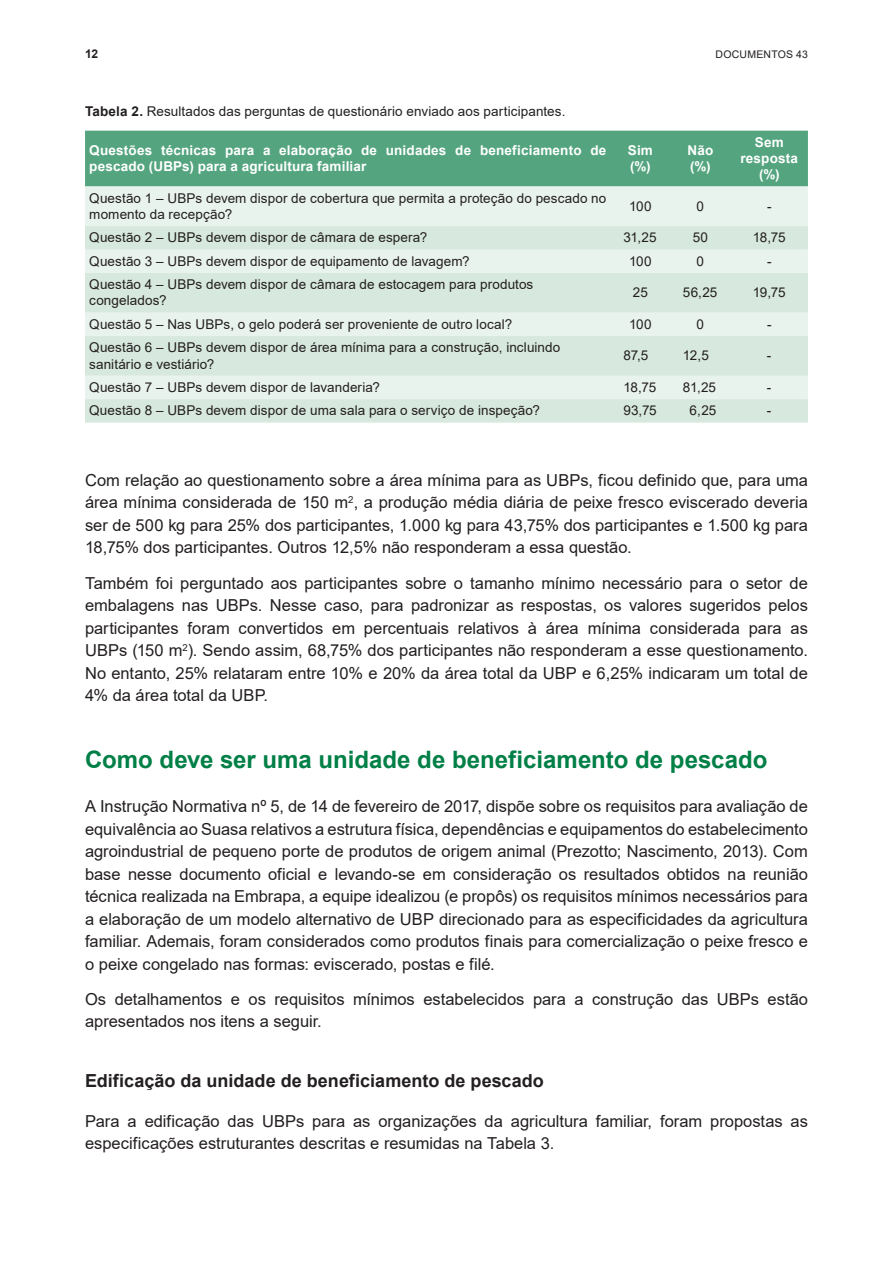
<style>
.page{position:relative;width:893px;height:1263px;background:#fff}
.page>*{position:absolute;margin:0;border:0;box-sizing:border-box;transform-origin:0 0}
.t1{font:700 24px "Arial";color:#007f46}
.t2{font:700 18px "Arial";color:#231f20}
.t3{font:16.5px/22.5px "Arial";color:#231f20;text-align:justify}
.t4{font:13.5px/16.2px "Arial";letter-spacing:.005em;color:#231f20}
.t5{font:700 13.5px/16.2px "Arial";letter-spacing:.015em;color:#fff}
.t6{font:700 12px "Arial";color:#231f20}
.t7{font:10.5px "Arial";letter-spacing:.02em;color:#231f20}
.s1{font-weight:700}
</style>
<div class="page">
<div style="left:85px;top:131px;width:723px;height:55px;background:#54a57f"></div>
<div style="left:85px;top:186px;width:723px;height:40px;background:#e9f3ee"></div>
<svg style="left:85px;top:226px;width:723px;height:197px;background:#ddece3"></svg>
<p class="t6" style="left:85px;top:45px;width:15px">12</p>
<p class="t7" style="left:716px;top:47px;width:94px">DOCUMENTOS 43</p>
<p class="t4" style="left:85px;top:103px;width:482px"><span class="s1">Tabela 2.</span> Resultados das perguntas de questionário enviado aos participantes.</p>
<p class="t5" style="left:89px;top:142px;width:519px">Questões técnicas para a elaboração de unidades de beneficiamento de pescado (UBPs) para a agricultura familiar</p>
<p class="t5" style="left:628px;top:142px;width:27px">Sim (%)</p>
<p class="t5" style="left:687px;top:142px;width:27px">Não (%)</p>
<p class="t5" style="left:740px;top:134px;width:59px;text-align:center">Sem resposta (%)</p>
<p class="t4" style="left:89px;top:190px;width:519px">Questão 1 – UBPs devem dispor de cobertura que permita a proteção do pescado no momento da recepção?</p>
<p class="t4" style="left:629px;top:198px;width:24px">100</p>
<p class="t4" style="left:697px;top:198px;width:9px">0</p>
<p class="t4" style="left:767px;top:198px;width:6px">-</p>
<p class="t4" style="left:89px;top:229px;width:340px">Questão 2 – UBPs devem dispor de câmara de espera?</p>
<p class="t4" style="left:623px;top:229px;width:35px">31,25</p>
<p class="t4" style="left:693px;top:229px;width:17px">50</p>
<p class="t4" style="left:753px;top:229px;width:34px">18,75</p>
<p class="t4" style="left:89px;top:253px;width:382px">Questão 3 – UBPs devem dispor de equipamento de lavagem?</p>
<p class="t4" style="left:629px;top:253px;width:24px">100</p>
<p class="t4" style="left:697px;top:253px;width:9px">0</p>
<p class="t4" style="left:767px;top:253px;width:6px">-</p>
<p class="t4" style="left:89px;top:276px;width:446px">Questão 4 – UBPs devem dispor de câmara de estocagem para produtos congelados?</p>
<p class="t4" style="left:633px;top:284px;width:17px">25</p>
<p class="t4" style="left:683px;top:284px;width:36px">56,25</p>
<p class="t4" style="left:753px;top:284px;width:34px">19,75</p>
<p class="t4" style="left:89px;top:316px;width:424px">Questão 5 – Nas UBPs, o gelo poderá ser proveniente de outro local?</p>
<p class="t4" style="left:629px;top:316px;width:24px">100</p>
<p class="t4" style="left:697px;top:316px;width:9px">0</p>
<p class="t4" style="left:767px;top:316px;width:6px">-</p>
<p class="t4" style="left:89px;top:339px;width:473px">Questão 6 – UBPs devem dispor de área mínima para a construção, incluindo sanitário e vestiário?</p>
<p class="t4" style="left:623px;top:347px;width:27px">87,5</p>
<p class="t4" style="left:683px;top:347px;width:27px">12,5</p>
<p class="t4" style="left:767px;top:347px;width:6px">-</p>
<p class="t4" style="left:89px;top:379px;width:292px">Questão 7 – UBPs devem dispor de lavanderia?</p>
<p class="t4" style="left:623px;top:379px;width:34px">18,75</p>
<p class="t4" style="left:683px;top:379px;width:35px">81,25</p>
<p class="t4" style="left:767px;top:379px;width:6px">-</p>
<p class="t4" style="left:89px;top:402px;width:452px">Questão 8 – UBPs devem dispor de uma sala para o serviço de inspeção?</p>
<p class="t4" style="left:623px;top:402px;width:35px">93,75</p>
<p class="t4" style="left:690px;top:402px;width:28px">6,25</p>
<p class="t4" style="left:767px;top:402px;width:6px">-</p>
<p class="t3" style="left:85px;top:469px;width:724px">Com relação ao questionamento sobre a área mínima para as UBPs, ficou definido que, para uma área mínima considerada de 150 m<sup>2</sup>, a produção média diária de peixe fresco eviscerado deveria ser de 500 kg para 25% dos participantes, 1.000 kg para 43,75% dos participantes e 1.500 kg para 18,75% dos participantes. Outros 12,5% não responderam a essa questão.</p>
<p class="t3" style="left:85px;top:571px;width:724px">Também foi perguntado aos participantes sobre o tamanho mínimo necessário para o setor de embalagens nas UBPs. Nesse caso, para padronizar as respostas, os valores sugeridos pelos participantes foram convertidos em percentuais relativos à área mínima considerada para as UBPs (150 m<sup>2</sup>). Sendo assim, 68,75% dos participantes não responderam a esse questionamento.<br>No entanto, 25% relataram entre 10% e 20% da área total da UBP e 6,25% indicaram um total de 4% da área total da UBP.</p>
<h1 class="t1" style="left:85px;top:743px;width:684px">Como deve ser uma unidade de beneficiamento de pescado</h1>
<p class="t3" style="left:85px;top:795px;width:724px">A Instrução Normativa nº 5, de 14 de fevereiro de 2017, dispõe sobre os requisitos para avaliação de equivalência ao Suasa relativos a estrutura física, dependências e equipamentos do estabelecimento agroindustrial de pequeno porte de produtos de origem animal (Prezotto; Nascimento, 2013). Com base nesse documento oficial e levando-se em consideração os resultados obtidos na reunião técnica realizada na Embrapa, a equipe idealizou (e propôs) os requisitos mínimos necessários para a elaboração de um modelo alternativo de UBP direcionado para as especificidades da agricultura familiar. Ademais, foram considerados como produtos finais para comercialização o peixe fresco e o peixe congelado nas formas: eviscerado, postas e filé.</p>
<p class="t3" style="left:85px;top:988px;width:724px">Os detalhamentos e os requisitos mínimos estabelecidos para a construção das UBPs estão apresentados nos itens a seguir.</p>
<p class="t2" style="left:85px;top:1068px;width:460px">Edificação da unidade de beneficiamento de pescado</p>
<p class="t3" style="left:85px;top:1109px;width:724px">Para a edificação das UBPs para as organizações da agricultura familiar, foram propostas as especificações estruturantes descritas e resumidas na Tabela 3.</p>
</div>
